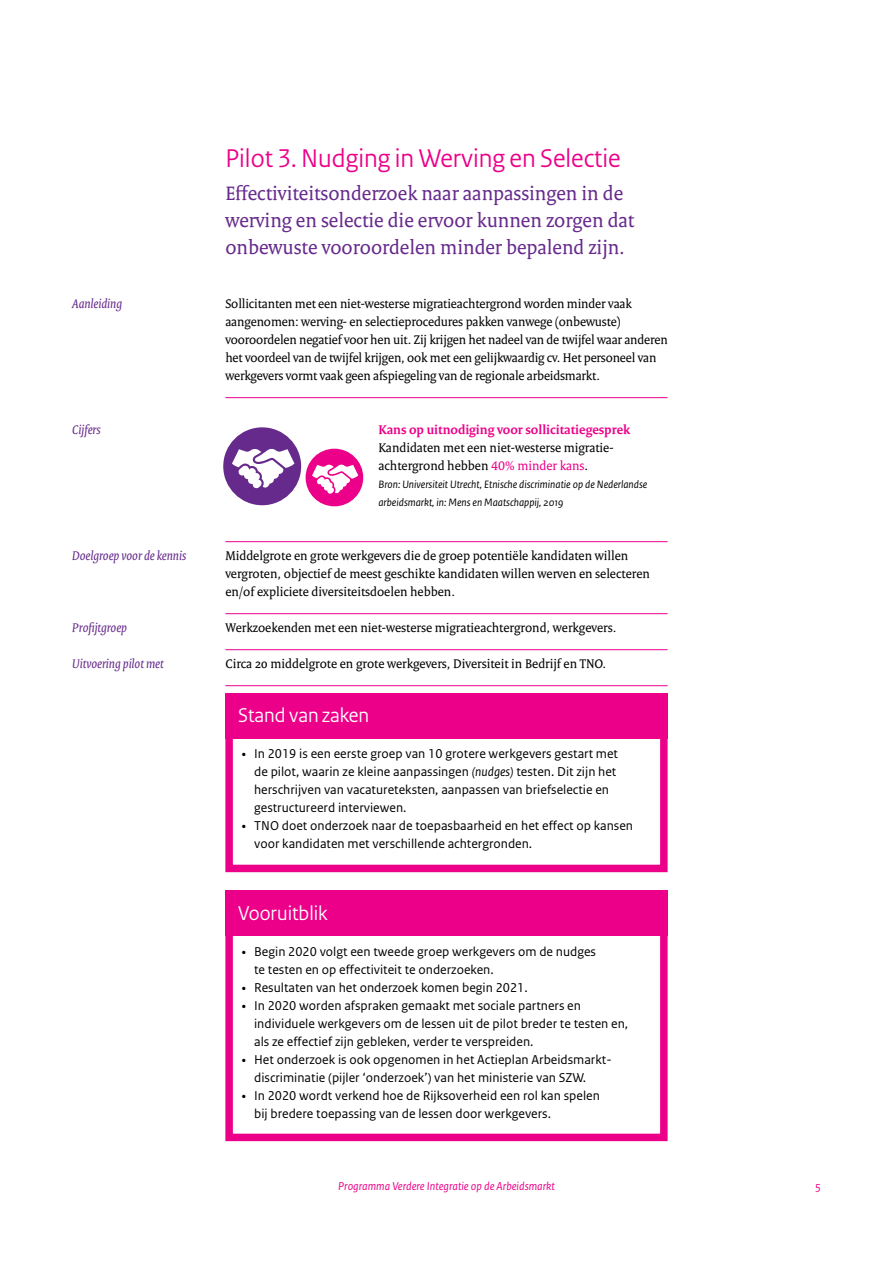
<style>
.page{position:relative;width:893px;height:1263px;background:#fff}
.page>*{position:absolute;margin:0;border:0;box-sizing:border-box;transform-origin:0 0}
.t1{font:27px "Rijksoverheid Sans Heading";color:#ec0089}
.t2{font:21px/27px "Rijksoverheid Serif";color:#662a8c}
.t3{font:21px "Rijksoverheid Sans Heading";color:#fff}
.t4{font:13.5px/18px "Rijksoverheid Sans Web Text Regular 2";color:#000}
.t5{font:13.5px/18px "Rijksoverheid Serif";color:#000}
.t6{font:italic 13.5px "Rijksoverheid Serif";color:#662a8c}
.t7{font:700 13.5px "Rijksoverheid Serif";color:#ec0089}
.t8{font:italic 12px "Rijksoverheid Sans Text";color:#ec0089}
.t9{font:italic 11.25px/18px "Rijksoverheid Sans Text";color:#000}
.s1{color:#ec0089}
.s2{font-family:"Rijksoverheid Serif"}
.s3{font-family:"Rijksoverheid Sans Text";font-style:italic}
</style>
<div class="page">
<hr style="left:225px;top:397px;width:443px;height:1px;background:#ec0089">
<hr style="left:225px;top:541px;width:443px;height:1px;background:#ec0089">
<hr style="left:225px;top:613px;width:443px;height:1px;background:#ec0089">
<hr style="left:225px;top:649px;width:443px;height:1px;background:#ec0089">
<hr style="left:225px;top:685px;width:443px;height:1px;background:#ec0089">
<div style="left:225px;top:695px;width:443px;height:177px;border:8px solid #ec0089"></div>
<div style="left:225px;top:693px;width:443px;height:46px;background:#ec0089"></div>
<div style="left:225px;top:892px;width:443px;height:249px;border:8px solid #ec0089"></div>
<div style="left:225px;top:890px;width:443px;height:46px;background:#ec0089"></div>
<div style="left:223px;top:427px;width:78px;height:78px;background:#662a8c;border-radius:50%"></div>
<svg style="left:232px;top:449px;width:62px;height:40px"></svg>
<div style="left:306px;top:449px;width:57px;height:57px;background:#ec0089;border-radius:50%"></div>
<svg style="left:312px;top:464px;width:46px;height:30px"></svg>
<p class="t6" style="left:72px;top:295px;width:51px">Aanleiding</p>
<p class="t6" style="left:72px;top:421px;width:30px">Cijfers</p>
<p class="t6" style="left:72px;top:547px;width:115px">Doelgroep voor de kennis</p>
<p class="t6" style="left:72px;top:619px;width:56px">Profijtgroep</p>
<p class="t6" style="left:72px;top:655px;width:93px">Uitvoering pilot met</p>
<h1 class="t1" style="left:225px;top:142px;width:397px">Pilot 3. Nudging in Werving en Selectie</h1>
<h2 class="t2" style="left:225px;top:179px;width:410px">Effectiviteitsonderzoek naar aanpassingen in de werving en selectie die ervoor kunnen zorgen dat onbewuste vooroordelen minder bepalend zijn.</h2>
<p class="t5" style="left:225px;top:294px;width:444px">Sollicitanten met een niet-westerse migratieachtergrond worden minder vaak aangenomen: werving- en selectieprocedures pakken vanwege (onbewuste) vooroordelen negatief voor hen uit. Zij krijgen het nadeel van de twijfel waar anderen het voordeel van de twijfel krijgen, ook met een gelijkwaardig cv. Het personeel van werkgevers vormt vaak geen afspiegeling van de regionale arbeidsmarkt.</p>
<p class="t7" style="left:378px;top:421px;width:253px">Kans op uitnodiging voor sollicitatiegesprek</p>
<p class="t5" style="left:378px;top:438px;width:237px">Kandidaten met een niet-westerse migratie&shy;achtergrond hebben <span class="s1">40% minder kans</span>.</p>
<p class="t9" style="left:378px;top:475px;width:270px">Bron: Universiteit Utrecht, Etnische discriminatie op de Nederlandse arbeidsmarkt, in: Mens en Maatschappij, 2019</p>
<p class="t5" style="left:225px;top:546px;width:426px">Middelgrote en grote werkgevers die de groep potentiële kandidaten willen vergroten, objectief de meest geschikte kandidaten willen werven en selecteren en/of expliciete diversiteitsdoelen hebben.</p>
<p class="t5" style="left:225px;top:618px;width:393px">Werkzoekenden met een niet-westerse migratieachtergrond, werkgevers.</p>
<p class="t5" style="left:225px;top:654px;width:382px">Circa 20 middelgrote en grote werkgevers, Diversiteit in Bedrijf en TNO.</p>
<h2 class="t3" style="left:238px;top:703px;width:133px">Stand van zaken</h2>
<p class="t4" style="left:254px;top:744px;width:365px;text-indent:-13px"><span class="s2">•</span> In 2019 is een eerste groep van 10 grotere werkgevers gestart met de pilot, waarin ze kleine aanpassingen <span class="s3">(nudges)</span> testen. Dit zijn het herschrijven van vacatureteksten, aanpassen van briefselectie en gestructureerd interviewen.</p>
<p class="t4" style="left:254px;top:816px;width:380px;text-indent:-13px"><span class="s2">•</span> TNO doet onderzoek naar de toepasbaarheid en het effect op kansen voor kandidaten met verschillende achtergronden.</p>
<h2 class="t3" style="left:238px;top:901px;width:91px">Vooruitblik</h2>
<p class="t4" style="left:254px;top:942px;width:343px;text-indent:-13px"><span class="s2">•</span> Begin 2020 volgt een tweede groep werkgevers om de nudges te testen en op effectiviteit te onderzoeken.</p>
<p class="t4" style="left:241px;top:978px;width:288px"><span class="s2">•</span> Resultaten van het onderzoek komen begin 2021.</p>
<p class="t4" style="left:254px;top:996px;width:376px;text-indent:-13px"><span class="s2">•</span> In 2020 worden afspraken gemaakt met sociale partners en individuele werkgevers om de lessen uit de pilot breder te testen en, als ze effectief zijn gebleken, verder te verspreiden.</p>
<p class="t4" style="left:254px;top:1050px;width:359px;text-indent:-13px"><span class="s2">•</span> Het onderzoek is ook opgenomen in het Actieplan Arbeidsmarkt&shy;discriminatie (pijler ‘onderzoek’) van het ministerie van SZW.</p>
<p class="t4" style="left:254px;top:1086px;width:347px;text-indent:-13px"><span class="s2">•</span> In 2020 wordt verkend hoe de Rijksoverheid een rol kan spelen bij bredere toepassing van de lessen door werkgevers.</p>
<p class="t8" style="left:338px;top:1179px;width:218px">Programma Verdere Integratie op de Arbeidsmarkt</p>
<p class="t8" style="left:816px;top:1179px;width:7px">5</p>
</div>
